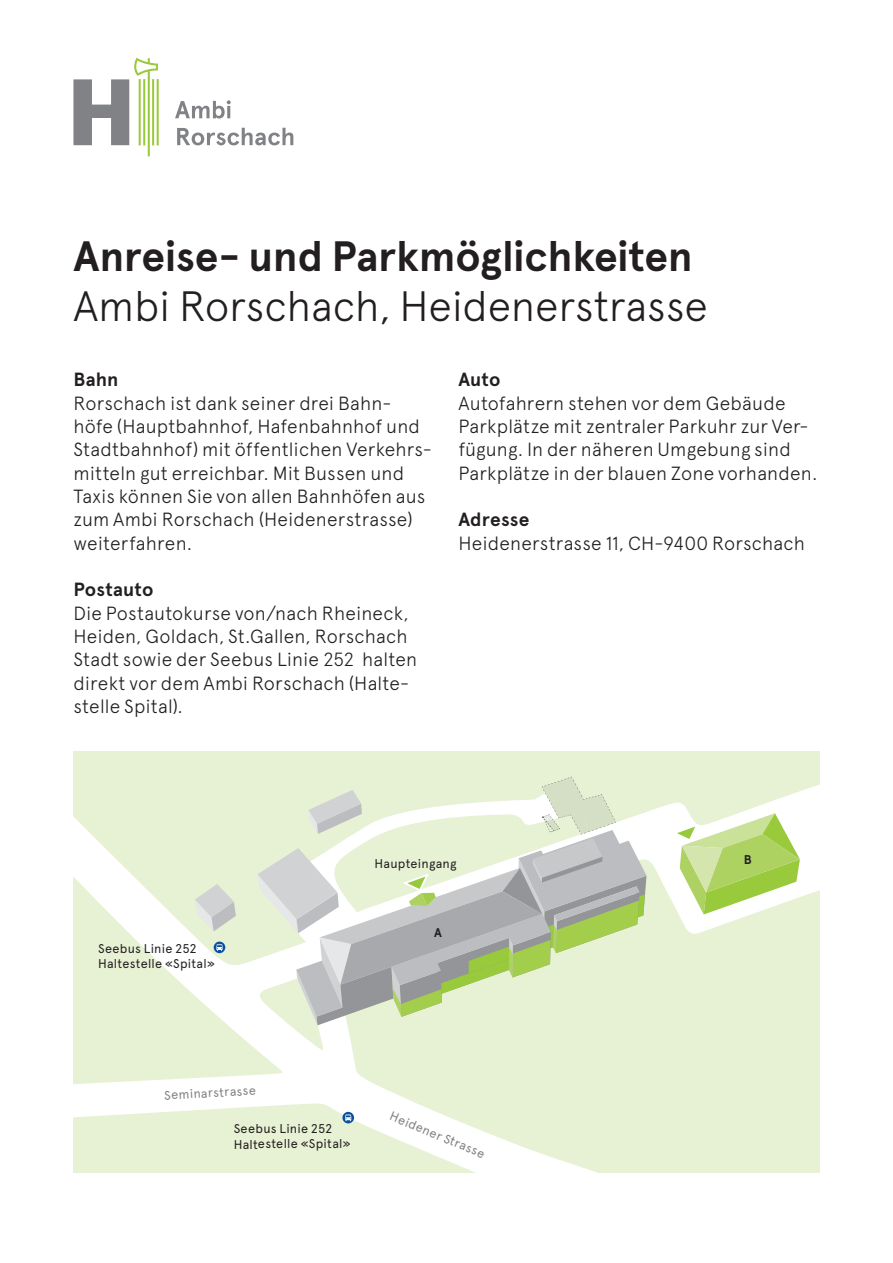
<style>
.page{position:relative;width:893px;height:1263px;background:#fff}
.page>*{position:absolute;margin:0;border:0;box-sizing:border-box;transform-origin:0 0}
.t1{font:300 42.45px "Apercu";letter-spacing:-.005em;color:#231f20}
.t2{font:700 42.45px "Apercu";letter-spacing:-.005em;color:#231f20}
.t3{font:300 19.05px/23.4px "Apercu";letter-spacing:.01em;color:#231f20}
.t4{font:700 19.05px "Apercu";letter-spacing:.01em;color:#231f20}
.t5{font:12.75px/15.1px "Apercu";letter-spacing:.02em;color:#231f20}
.t6{font:12.75px "Apercu";color:#808285}
.t7{font:700 12.75px "Apercu";color:#231f20}
</style>
<div class="page">
<svg style="left:73px;top:58px;width:86px;height:98px"></svg>
<svg style="left:175px;top:100px;width:56px;height:19px"></svg>
<svg style="left:177px;top:128px;width:116px;height:17px"></svg>
<div style="left:509px;top:970px;width:310px;height:203px;background:#e7f1d4"></div>
<svg style="left:73px;top:970px;width:436px;height:203px;fill:#e7f1d4"></svg>
<svg style="left:73px;top:752px;width:746px;height:218px;fill:#e7f1d4"></svg>
<svg style="left:195px;top:884px;width:41px;height:47px"></svg>
<svg style="left:672px;top:813px;width:128px;height:102px"></svg>
<svg style="left:342px;top:1112px;width:12px;height:11px"></svg>
<svg style="left:345px;top:1114px;width:6px;height:7px"></svg>
<div style="left:214px;top:942px;width:11px;height:11px;background:#09509e;border-radius:50%"></div>
<svg style="left:216px;top:944px;width:7px;height:7px"></svg>
<svg style="left:257px;top:777px;width:389px;height:248px"></svg>
<h1 class="t2" style="left:73px;top:240px;width:621px">Anreise- und Parkmöglichkeiten</h1>
<h1 class="t1" style="left:73px;top:291px;width:636px">Ambi Rorschach, Heidenerstrasse</h1>
<p class="t4" style="left:73px;top:373px;width:47px">Bahn</p>
<p class="t3" style="left:73px;top:393px;width:360px">Rorschach ist dank seiner drei Bahn&shy;höfe (Hauptbahnhof, Hafenbahnhof und Stadtbahnhof) mit öffentlichen Verkehrs&shy;mitteln gut erreichbar. Mit Bussen und Taxis können Sie von allen Bahnhöfen aus zum Ambi Rorschach (Heidenerstrasse) weiterfahren.</p>
<p class="t4" style="left:73px;top:583px;width:81px">Postauto</p>
<p class="t3" style="left:73px;top:603px;width:345px">Die Postautokurse von/nach Rheineck, Heiden, Goldach, St.Gallen, Rorschach Stadt sowie der Seebus Linie 252 halten direkt vor dem Ambi Rorschach (Halte&shy;stelle Spital).</p>
<p class="t4" style="left:458px;top:373px;width:44px">Auto</p>
<p class="t3" style="left:458px;top:393px;width:361px">Autofahrern stehen vor dem Gebäude Parkplätze mit zentraler Parkuhr zur Ver&shy;fügung. In der näheren Umgebung sind Parkplätze in der blauen Zone vorhanden.</p>
<p class="t4" style="left:458px;top:513px;width:73px">Adresse</p>
<p class="t3" style="left:458px;top:533px;width:348px">Heidenerstrasse 11, CH-9400 Rorschach</p>
<p class="t5" style="left:98px;top:942px;width:118px">Seebus Linie 252<br>Haltestelle «Spital»</p>
<p class="t5" style="left:374px;top:857px;width:84px">Haupteingang</p>
<p class="t7" style="left:434px;top:928px;width:9px">A</p>
<p class="t6" style="left:164px;top:1090px;width:93px;rotate:-3deg">Seminarstrasse</p>
<p class="t5" style="left:234px;top:1122px;width:118px">Seebus Linie 252<br>Haltestelle «Spital»</p>
<p class="t6" style="left:392px;top:1111px;width:103px;rotate:22deg">Heidener Strasse</p>
<p class="t7" style="left:744px;top:854px;width:9px">B</p>
</div>
